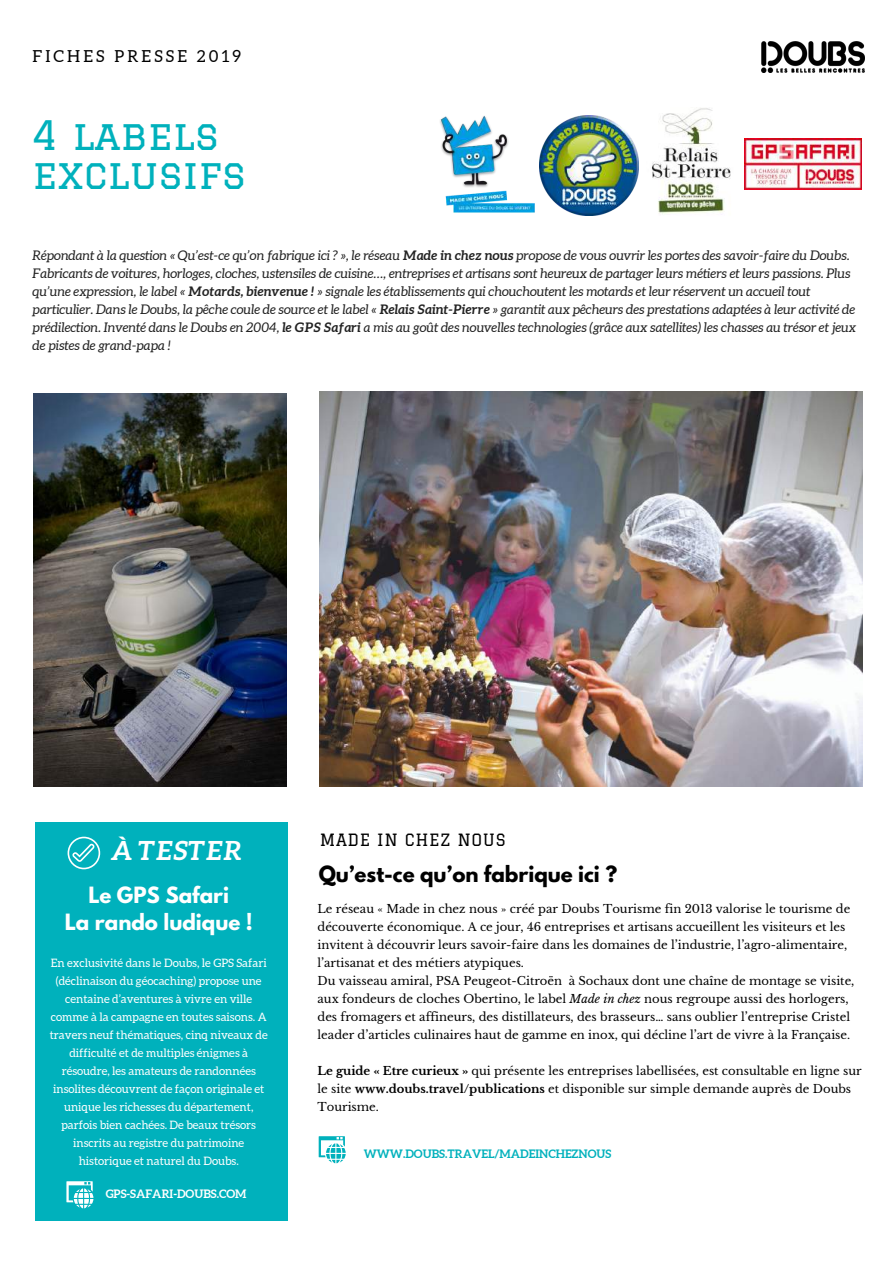
<style>
.page{position:relative;width:893px;height:1263px;background:#fff}
.page>*{position:absolute;margin:0;border:0;box-sizing:border-box;transform-origin:0 0}
.t1{font:39.75px/39.5px "Graduate";color:#00b1bc}
.t2{font:italic 700 26.55px "Aleo";color:#fff}
.t3{font:700 19.8px "League Spartan";color:#000}
.t4{font:700 19.8px/27px "League Spartan";color:#fff;text-align:center}
.t5{font:16.5px "Aleo";letter-spacing:.19em;color:#000}
.t6{font:16.5px "Graduate";letter-spacing:.04em;color:#000}
.t7{font:italic 13.2px/18px "Aleo";color:#222}
.t8{font:11.55px/18px "Libre Baskerville";color:#000}
.t9{font:11.55px/18px "Aleo";color:#fff;text-align:center}
.t10{font:700 11.55px "Aleo";color:#00b1bc}
.t11{font:700 11.55px "Aleo";color:#fff}
.s1{font-weight:700}
.s2{font-style:italic}
</style>
<div class="page">
<div style="left:37px;top:822px;width:249px;height:399px;background:#00b1bc"></div>
<div style="left:281px;top:1213px;width:7px;height:7px;background:#00b1bc"></div>
<div style="left:35px;top:829px;width:8px;height:384px;background:#00b1bc"></div>
<div style="left:35px;top:1213px;width:8px;height:7px;background:#00b1bc"></div>
<div style="left:281px;top:829px;width:7px;height:384px;background:#00b1bc"></div>
<div style="left:281px;top:822px;width:7px;height:8px;background:#00b1bc"></div>
<div style="left:35px;top:822px;width:8px;height:8px;background:#00b1bc"></div>
<svg style="left:68px;top:837px;width:32px;height:32px"></svg>
<svg style="left:66px;top:1181px;width:27px;height:27px"></svg>
<img style="left:761px;top:42px;width:104px;height:30px">
<svg style="left:319px;top:1136px;width:27px;height:27px"></svg>
<img style="left:744px;top:138px;width:117px;height:51px">
<img style="left:651px;top:108px;width:80px;height:107px">
<img style="left:440px;top:115px;width:95px;height:98px">
<img style="left:34px;top:393px;width:252px;height:393px">
<img style="left:320px;top:392px;width:542px;height:394px">
<img style="left:539px;top:116px;width:99px;height:99px">
<h3 class="t5" style="left:33px;top:47px;width:210px">FICHES PRESSE 2019</h3>
<h1 class="t1" style="left:33px;top:115px;width:215px">4 labels exclusifs</h1>
<p class="t7" style="left:33px;top:246px;width:825px">Répondant à la question « Qu’est-ce qu’on fabrique ici ? », le réseau <span class="s1">Made in chez nous</span> propose de vous ouvrir les portes des savoir-faire du Doubs.<br>Fabricants de voitures, horloges, cloches, ustensiles de cuisine…, entreprises et artisans sont heureux de partager leurs métiers et leurs passions. Plus qu’une expression, le label « <span class="s1">Motards, bienvenue !</span> » signale les établissements qui chouchoutent les motards et leur réservent un accueil tout particulier. Dans le Doubs, la pêche coule de source et le label « <span class="s1">Relais Saint-Pierre</span> » garantit aux pêcheurs des prestations adaptées à leur activité de prédilection. Inventé dans le Doubs en 2004, <span class="s1">le GPS Safari</span> a mis au goût des nouvelles technologies (grâce aux satellites) les chasses au trésor et jeux de pistes de grand-papa !</p>
<h2 class="t2" style="left:110px;top:835px;width:133px">À TESTER</h2>
<h3 class="t4" style="left:65px;top:884px;width:189px">Le GPS Safari<br>La rando ludique !</h3>
<p class="t9" style="left:50px;top:954px;width:220px">En exclusivité dans le Doubs, le GPS Safari (déclinaison du géocaching) propose une centaine d’aventures à vivre en ville comme à la campagne en toutes saisons. A travers neuf thématiques, cinq niveaux de difficulté et de multiples énigmes à résoudre, les amateurs de randonnées insolites découvrent de façon originale et unique les richesses du département, parfois bien cachées. De beaux trésors inscrits au registre du patrimoine historique et naturel du Doubs.</p>
<p class="t11" style="left:106px;top:1187px;width:142px">GPS-SAFARI-DOUBS.COM</p>
<h3 class="t6" style="left:320px;top:830px;width:187px">MADE IN CHEZ NOUS</h3>
<h3 class="t3" style="left:319px;top:864px;width:300px">Qu’est-ce qu’on fabrique ici ?</h3>
<p class="t8" style="left:318px;top:900px;width:538px">Le réseau « Made in chez nous » créé par Doubs Tourisme fin 2013 valorise le tourisme de découverte économique. A ce jour, 46 entreprises et artisans accueillent les visiteurs et les invitent à découvrir leurs savoir-faire dans les domaines de l’industrie, l’agro-alimentaire, l’artisanat et des métiers atypiques.<br>Du vaisseau amiral, PSA Peugeot-Citroën à Sochaux dont une chaîne de montage se visite, aux fondeurs de cloches Obertino, le label <span class="s2">Made in chez</span> nous regroupe aussi des horlogers, des fromagers et affineurs, des distillateurs, des brasseurs… sans oublier l’entreprise Cristel leader d’articles culinaires haut de gamme en inox, qui décline l’art de vivre à la Française.</p>
<p class="t8" style="left:318px;top:1062px;width:546px"><span class="s1">Le guide « Etre curieux »</span> qui présente les entreprises labellisées, est consultable en ligne sur le site <span class="s1">www.doubs.travel/publications</span> et disponible sur simple demande auprès de Doubs<br>Tourisme.</p>
<p class="t10" style="left:364px;top:1147px;width:249px">WWW.DOUBS.TRAVEL/MADEINCHEZNOUS</p>
</div>
